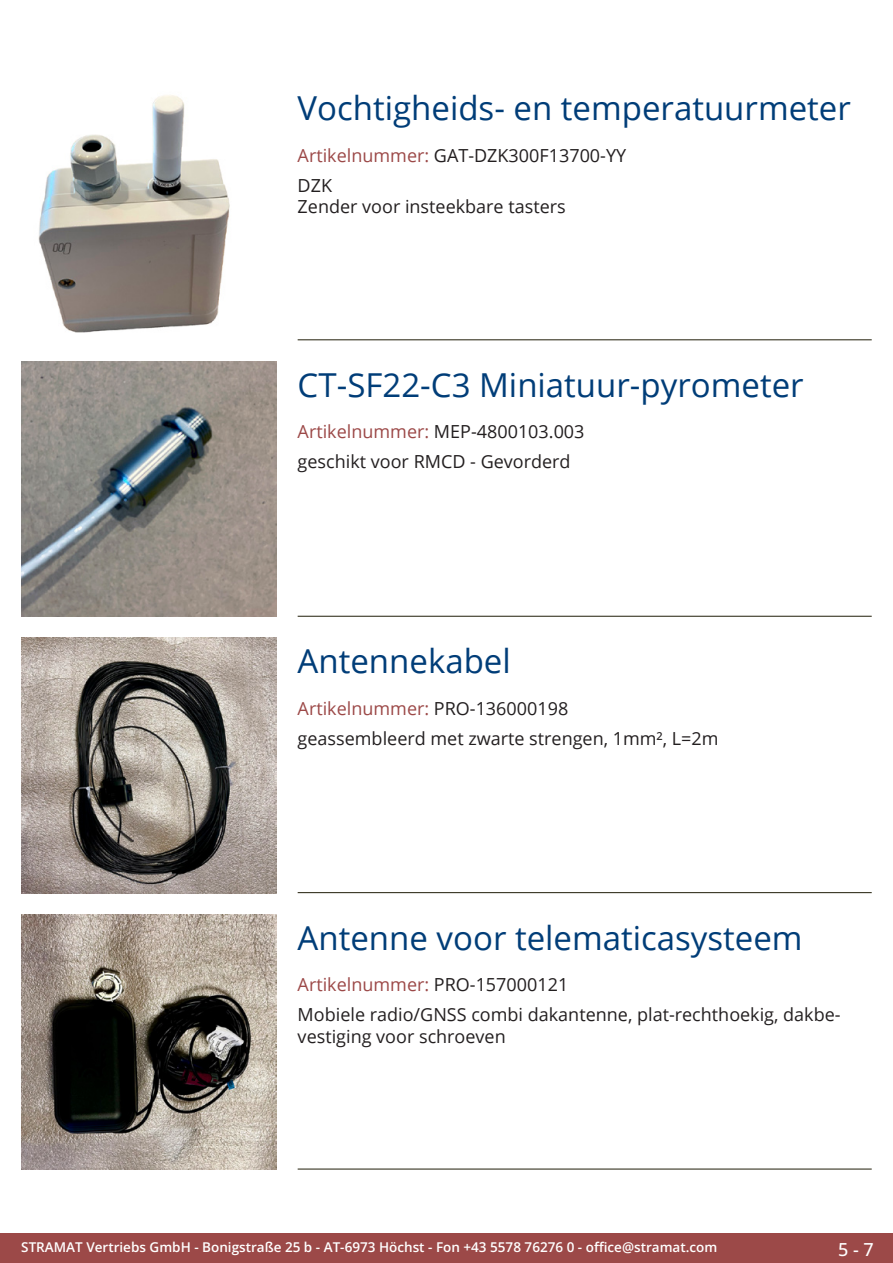
<style>
.page{position:relative;width:893px;height:1263px;background:#fff}
.page>*{position:absolute;margin:0;border:0;box-sizing:border-box;transform-origin:0 0}
.Produkttitel{font:33px "Open Sans";color:#003d78}
.Beschreibung_Text{font:18px/21.6px "Open Sans";color:#231f20}
.TechDaten_Überschrif{font:18px "Open Sans";color:#231f20}
.TechDaten_Überschrif-2{font:18px "Open Sans";color:#9c4948}
.t1{font:500 18px "Open Sans";color:#fff}
.t2{font:600 13.5px "Open Sans";color:#fff}
.s1{color:#9c4948}
.s2{color:#231f20}
</style>
<div class="page">
<div style="left:0;top:1233px;width:893px;height:30px;background:#9c4948"></div>
<hr style="left:298px;top:340px;width:574px;height:1px;background:#201d08">
<hr style="left:298px;top:616px;width:574px;height:1px;background:#201d08">
<hr style="left:298px;top:892px;width:574px;height:1px;background:#201d08">
<hr style="left:298px;top:1169px;width:574px;height:1px;background:#201d08">
<img style="left:38px;top:95px;width:192px;height:238px">
<img style="left:21px;top:361px;width:255px;height:256px">
<img style="left:21px;top:638px;width:255px;height:255px">
<img style="left:21px;top:914px;width:255px;height:255px">
<p class="Produkttitel" style="left:298px;top:86px;width:555px">Vochtigheids- en temperatuurmeter</p>
<p class="TechDaten_Überschrif" style="left:298px;top:143px;width:330px"><span class="s1">Artikelnummer:</span> GAT-DZK300F13700-YY</p>
<p class="Beschreibung_Text" style="left:298px;top:174px;width:270px">DZK<br>Zender voor insteekbare tasters</p>
<p class="Produkttitel" style="left:298px;top:362px;width:507px">CT-SF22-C3 Miniatuur-pyrometer</p>
<p class="TechDaten_Überschrif" style="left:298px;top:420px;width:288px"><span class="s1">Artikelnummer:</span> MEP-4800103.003</p>
<p class="Beschreibung_Text" style="left:298px;top:450px;width:274px">geschikt voor RMCD - Gevorderd</p>
<p class="Produkttitel" style="left:298px;top:638px;width:215px">Antennekabel</p>
<p class="TechDaten_Überschrif-2" style="left:298px;top:696px;width:272px">Artikelnummer: <span class="s2">PRO-136000198</span></p>
<p class="Beschreibung_Text" style="left:298px;top:727px;width:422px">geassembleerd met zwarte strengen, 1mm², L=2m</p>
<p class="Produkttitel" style="left:298px;top:915px;width:506px">Antenne voor telematicasysteem</p>
<p class="TechDaten_Überschrif-2" style="left:298px;top:972px;width:272px">Artikelnummer: <span class="s2">PRO-157000121</span></p>
<p class="Beschreibung_Text" style="left:298px;top:1003px;width:543px">Mobiele radio/GNSS combi dakantenne, plat-rechthoekig, dakbe&shy;vestiging voor schroeven</p>
<p class="t2" style="left:21px;top:1238px;width:698px">STRAMAT Vertriebs GmbH - Bonigstraße 25 b - AT-6973 Höchst - Fon +43 5578 76276 0 - office@stramat.com</p>
<p class="t1" style="left:838px;top:1237px;width:37px">5 - 7</p>
</div>
